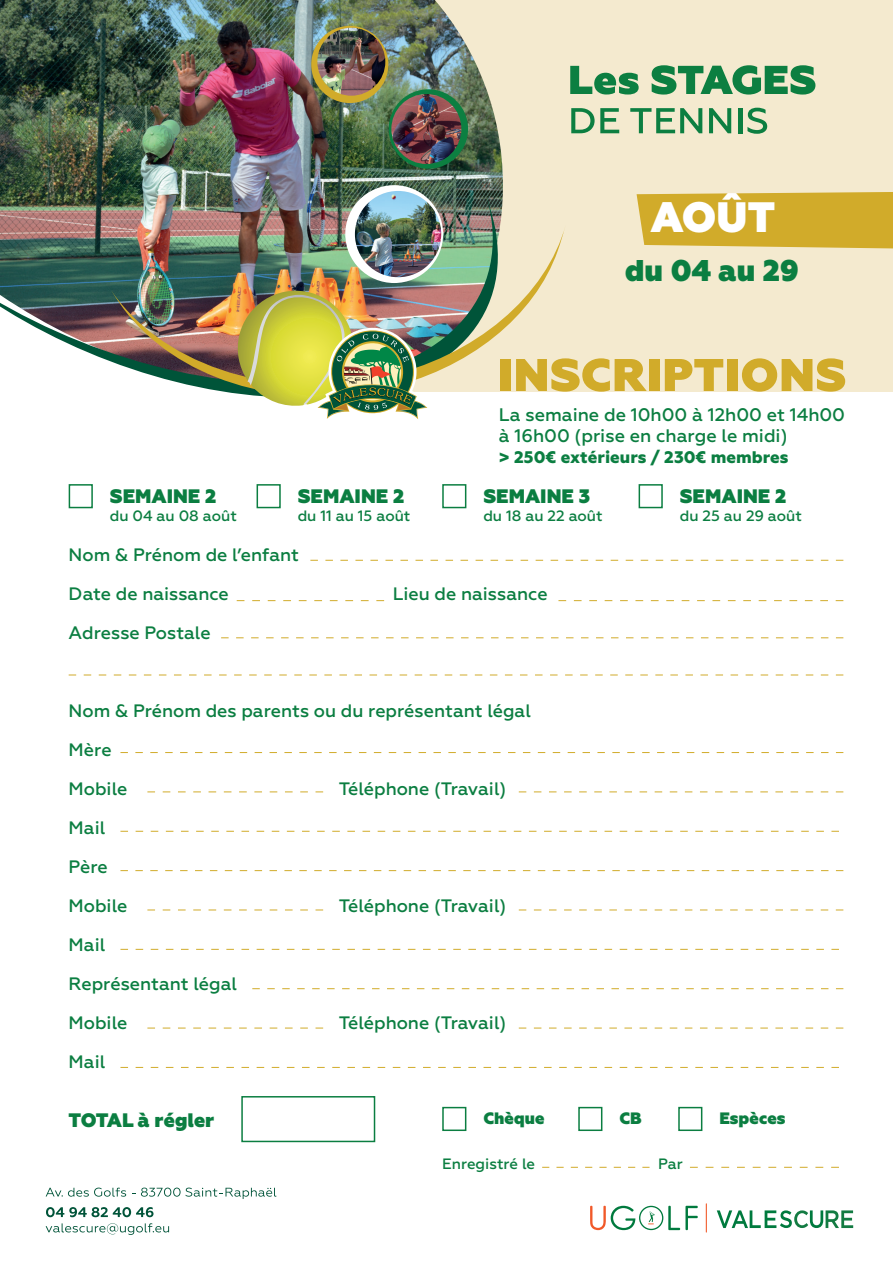
<style>
.page{position:relative;width:893px;height:1263px;background:#fff}
.page>*{position:absolute;margin:0;border:0;box-sizing:border-box;transform-origin:0 0}
.t1{font:800 42.45px "Geometria";color:#fff}
.t2{font:800 30px "Geometria";color:#0b7e41}
.t3{font:800 19.5px "Geometria";color:#0b7e41}
.t4{font:500 18.15px/21.8px "Geometria";color:#0b7e41}
.t5{font:500 18px/39px "Geometria";color:#0b7e41}
.t6{font:800 16.8px "Geometria";color:#0b7e41}
.t7{font:800 16.5px "Geometria";color:#0b7e41}
.t8{font:500 15px "Geometria";color:#0b7e41}
</style>
<div class="page">
<div style="left:316px;top:0;width:577px;height:392px;background:#f4eacf"></div>
<svg style="left:46px;top:1187px;width:80px;height:10px"></svg>
<svg style="left:141px;top:1187px;width:135px;height:12px"></svg>
<svg style="left:706px;top:1203px;width:1px;height:29px"></svg>
<svg style="left:590px;top:1206px;width:108px;height:24px"></svg>
<svg style="left:717px;top:1210px;width:136px;height:18px"></svg>
<svg style="left:46px;top:1207px;width:107px;height:10px"></svg>
<svg style="left:46px;top:1223px;width:123px;height:12px"></svg>
<img style="left:0;top:0;width:503px;height:192px">
<img style="left:0;top:192px;width:503px;height:169px">
<img style="left:109px;top:224px;width:455px;height:169px">
<img style="left:233px;top:291px;width:207px;height:128px">
<svg style="left:570px;top:66px;width:69px;height:29px"></svg>
<svg style="left:652px;top:65px;width:163px;height:30px"></svg>
<svg style="left:571px;top:108px;width:48px;height:25px"></svg>
<svg style="left:630px;top:108px;width:72px;height:25px"></svg>
<svg style="left:709px;top:108px;width:22px;height:25px"></svg>
<hr style="left:738px;top:108px;width:4px;height:25px;background:#0c7f41">
<svg style="left:747px;top:108px;width:20px;height:26px"></svg>
<div style="left:500px;top:359px;width:11px;height:32px;background:#d1ab2a"></div>
<svg style="left:516px;top:358px;width:131px;height:34px"></svg>
<div style="left:649px;top:359px;width:10px;height:32px;background:#d1ab2a"></div>
<svg style="left:665px;top:359px;width:58px;height:32px"></svg>
<div style="left:727px;top:359px;width:10px;height:32px;background:#d1ab2a"></div>
<svg style="left:742px;top:358px;width:103px;height:34px"></svg>
<div style="left:311px;top:26px;width:77px;height:77px;background:#d1ab2a;border-radius:50%"></div>
<img style="left:317px;top:28px;width:68px;height:68px;border-radius:34px">
<div style="left:389px;top:89px;width:79px;height:80px;background:#0c7f41;border-radius:50%"></div>
<img style="left:391px;top:94px;width:70px;height:70px;border-radius:35px">
<svg style="left:345px;top:185px;width:98px;height:98px;background:#f4f6f5"></svg>
<img style="left:355px;top:191px;width:86px;height:86px;border-radius:43px">
<svg style="left:637px;top:192px;width:256px;height:56px;background:#d2ae33"></svg>
<div style="left:69px;top:484px;width:24px;height:24px;border:2px solid #0b7e41"></div>
<div style="left:442px;top:1107px;width:24px;height:24px;border:2px solid #0b7e41"></div>
<div style="left:578px;top:1107px;width:24px;height:24px;border:2px solid #0b7e41"></div>
<div style="left:678px;top:1107px;width:24px;height:24px;border:2px solid #0b7e41"></div>
<div style="left:241px;top:1096px;width:134px;height:46px;border:2px solid #0b7e41"></div>
<div style="left:257px;top:484px;width:24px;height:24px;border:2px solid #0b7e41"></div>
<div style="left:442px;top:484px;width:24px;height:24px;border:2px solid #0b7e41"></div>
<div style="left:639px;top:484px;width:24px;height:24px;border:2px solid #0b7e41"></div>
<svg style="left:310px;top:560px;width:533px;height:1px"></svg>
<svg style="left:237px;top:600px;width:147px;height:1px"></svg>
<svg style="left:558px;top:600px;width:285px;height:1px"></svg>
<svg style="left:221px;top:637px;width:622px;height:1px"></svg>
<svg style="left:69px;top:675px;width:774px;height:1px"></svg>
<svg style="left:120px;top:752px;width:723px;height:1px"></svg>
<svg style="left:120px;top:870px;width:723px;height:1px"></svg>
<svg style="left:252px;top:988px;width:591px;height:1px"></svg>
<svg style="left:120px;top:831px;width:719px;height:1px"></svg>
<svg style="left:120px;top:949px;width:719px;height:1px"></svg>
<svg style="left:120px;top:1067px;width:719px;height:1px"></svg>
<svg style="left:542px;top:1167px;width:107px;height:1px"></svg>
<svg style="left:690px;top:1167px;width:149px;height:1px"></svg>
<svg style="left:147px;top:791px;width:176px;height:1px"></svg>
<svg style="left:519px;top:791px;width:324px;height:1px"></svg>
<svg style="left:147px;top:909px;width:176px;height:1px"></svg>
<svg style="left:519px;top:909px;width:324px;height:1px"></svg>
<svg style="left:147px;top:1028px;width:176px;height:1px"></svg>
<svg style="left:519px;top:1028px;width:324px;height:1px"></svg>
<h1 class="t1" style="left:651px;top:192px;width:126px">AOÛT</h1>
<h2 class="t2" style="left:625px;top:252px;width:175px">du 04 au 29</h2>
<p class="t3" style="left:110px;top:485px;width:108px">SEMAINE 2</p>
<p class="t8" style="left:110px;top:507px;width:129px">du 04 au 08 août</p>
<p class="t3" style="left:298px;top:485px;width:108px">SEMAINE 2</p>
<p class="t8" style="left:298px;top:507px;width:114px">du 11 au 15 août</p>
<p class="t4" style="left:499px;top:403px;width:348px">La semaine de 10h00 à 12h00 et 14h00 à 16h00 (prise en charge le midi)</p>
<p class="t6" style="left:499px;top:447px;width:291px">&gt; 250€ extérieurs / 230€ membres</p>
<p class="t3" style="left:483px;top:485px;width:108px">SEMAINE 3</p>
<p class="t8" style="left:483px;top:507px;width:121px">du 18 au 22 août</p>
<p class="t3" style="left:680px;top:485px;width:108px">SEMAINE 2</p>
<p class="t8" style="left:680px;top:507px;width:124px">du 25 au 29 août</p>
<p class="t5" style="left:69px;top:535px;width:232px">Nom &amp; Prénom de l’enfant<br>Date de naissance</p>
<p class="t5" style="left:69px;top:613px;width:144px">Adresse Postale</p>
<p class="t5" style="left:393px;top:574px;width:156px">Lieu de naissance</p>
<p class="t5" style="left:69px;top:691px;width:464px">Nom &amp; Prénom des parents ou du représentant légal<br>Mère<br>Mobile</p>
<p class="t5" style="left:339px;top:769px;width:169px">Téléphone (Travail)</p>
<p class="t5" style="left:69px;top:808px;width:60px">Mail<br>Père<br>Mobile</p>
<p class="t5" style="left:69px;top:925px;width:170px">Mail<br>Représentant légal<br>Mobile</p>
<p class="t5" style="left:69px;top:1042px;width:38px">Mail</p>
<p class="t5" style="left:339px;top:886px;width:169px">Téléphone (Travail)</p>
<p class="t5" style="left:339px;top:1003px;width:169px">Téléphone (Travail)</p>
<p class="t3" style="left:69px;top:1109px;width:147px">TOTAL à régler</p>
<p class="t7" style="left:483px;top:1108px;width:63px">Chèque</p>
<p class="t7" style="left:619px;top:1108px;width:24px">CB</p>
<p class="t7" style="left:719px;top:1108px;width:68px">Espèces</p>
<p class="t8" style="left:442px;top:1155px;width:94px">Enregistré le</p>
<p class="t8" style="left:658px;top:1155px;width:26px">Par</p>
</div>
